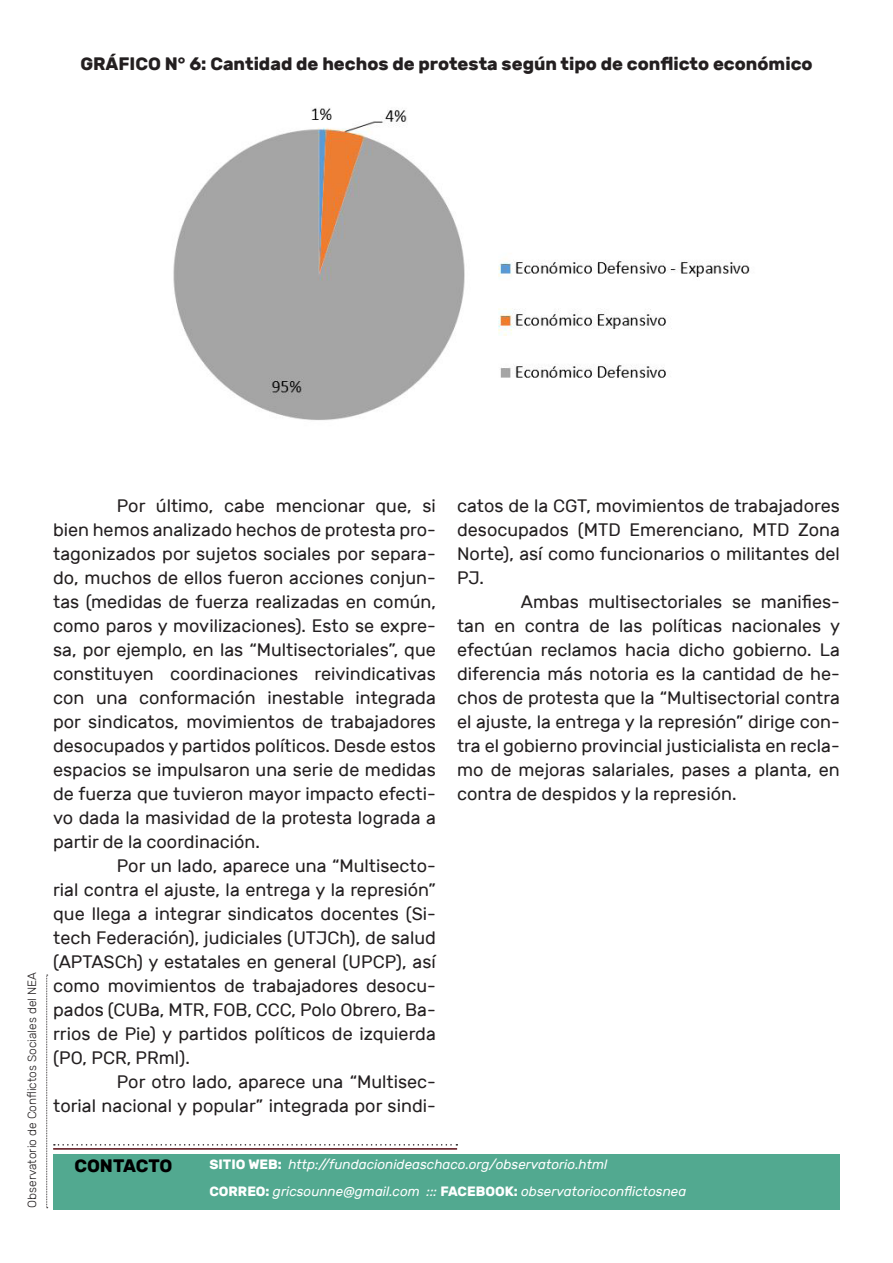
<style>
.page{position:relative;width:893px;height:1263px;background:#fff}
.page>*{position:absolute;margin:0;border:0;box-sizing:border-box;transform-origin:0 0}
.t1{font:18px/24px "Rubik";color:#231f20;text-align:justify}
.t2{font:700 18px "Rubik";color:#231f20}
.t3{font:700 18px "Rubik";color:#000}
.t4{font:italic 13.5px "Rubik";color:#fff}
.t5{font:300 12px "Rubik";color:#231f20}
.s1{font-weight:700;font-style:normal}
</style>
<div class="page">
<svg style="left:46px;top:975px;width:2px;height:233px"></svg>
<div style="left:53px;top:1154px;width:787px;height:56px;background:#52a990"></div>
<hr style="left:53px;top:1148px;width:404px;height:2px;background:#580a12">
<svg style="left:54px;top:1144px;width:403px;height:1px"></svg>
<img style="left:173px;top:107px;width:577px;height:313px">
<p class="t2" style="left:80px;top:53px;width:734px">GRÁFICO N° 6: Cantidad de hechos de protesta según tipo de conflicto económico</p>
<p class="t5" style="left:25px;top:1208px;width:237px;rotate:-90deg">Observatorio de Conflictos Sociales del NEA</p>
<p class="t1" style="left:53px;top:494px;width:384px;text-indent:64px">Por último, cabe mencionar que, si bien hemos analizado hechos de protesta pro&shy;tagonizados por sujetos sociales por separa&shy;do, muchos de ellos fueron acciones conjun&shy;tas (medidas de fuerza realizadas en común, como paros y movilizaciones). Esto se expre&shy;sa, por ejemplo, en las “Multisectoriales”, que constituyen coordinaciones reivindicativas con una conformación inestable integrada por sindicatos, movimientos de trabajadores desocupados y partidos políticos. Desde estos espacios se impulsaron una serie de medidas de fuerza que tuvieron mayor impacto efecti&shy;vo dada la masividad de la protesta lograda a partir de la coordinación.</p>
<p class="t1" style="left:53px;top:854px;width:384px;text-indent:64px">Por un lado, aparece una “Multisecto&shy;rial contra el ajuste, la entrega y la represión” que llega a integrar sindicatos docentes (Si&shy;tech Federación), judiciales (UTJCh), de salud (APTASCh) y estatales en general (UPCP), así como movimientos de trabajadores desocu&shy;pados (CUBa, MTR, FOB, CCC, Polo Obrero, Ba&shy;rrios de Pie) y partidos políticos de izquierda (PO, PCR, PRml).</p>
<p class="t1" style="left:53px;top:1070px;width:384px;text-align:right">Por otro lado, aparece una “Multisec-<br>torial nacional y popular” integrada por sindi-</p>
<p class="t1" style="left:457px;top:494px;width:384px">catos de la CGT, movimientos de trabajadores desocupados (MTD Emerenciano, MTD Zona Norte), así como funcionarios o militantes del PJ.</p>
<p class="t1" style="left:457px;top:590px;width:385px;text-indent:64px">Ambas multisectoriales se manifies&shy;tan en contra de las políticas nacionales y efectúan reclamos hacia dicho gobierno. La diferencia más notoria es la cantidad de he&shy;chos de protesta que la “Multisectorial contra el ajuste, la entrega y la represión” dirige con&shy;tra el gobierno provincial justicialista en recla&shy;mo de mejoras salariales, pases a planta, en contra de despidos y la represión.</p>
<p class="t3" style="left:74px;top:1155px;width:100px">CONTACTO</p>
<p class="t4" style="left:209px;top:1157px;width:399px"><span class="s1">SITIO WEB:</span> http://fundacionideaschaco.org/observatorio.html</p>
<p class="t4" style="left:209px;top:1184px;width:478px"><span class="s1">CORREO:</span> gricsounne@gmail.com ::: <span class="s1">FACEBOOK:</span> observatorioconflictosnea</p>
</div>
